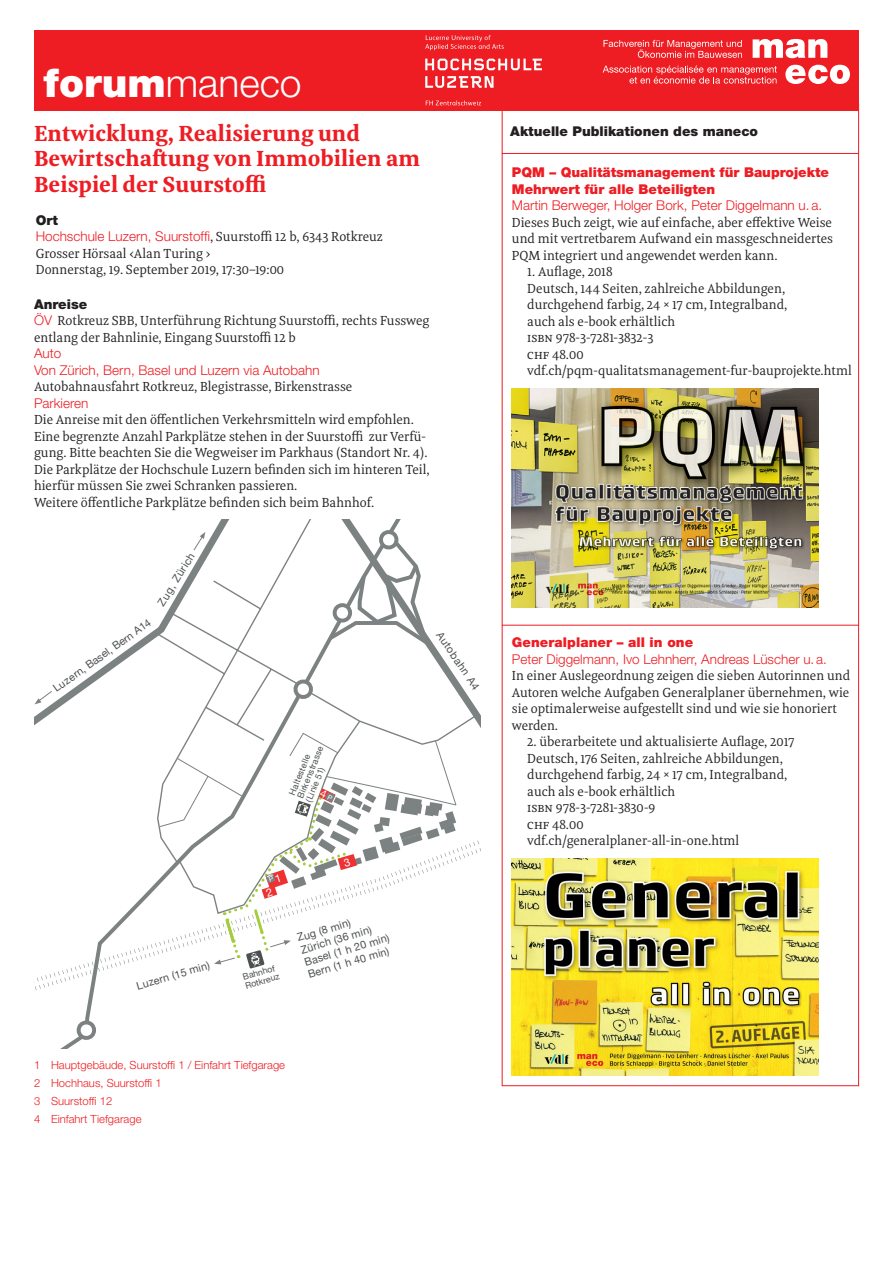
<style>
.page{position:relative;width:893px;height:1263px;background:#fff}
.page>*{position:absolute;margin:0;border:0;box-sizing:border-box;transform-origin:0 0}
.t1{font:300 39px "Helvetica Neue";color:#fff}
.t2{font:700 22.5px/25.5px "Meret Pro";color:#ee1d23}
.t3{font:13.5px/16.5px "Meret Pro";color:#231f20}
.t4{font:300 13.5px/16.5px "Helvetica Neue";color:#ee1d23}
.t5{font:900 13.5px/16.5px "Helvetica Neue";color:#ee1d23}
.t6{font:900 13.5px "Helvetica Neue";color:#231f20}
.t7{font:300 11.25px/18px "Helvetica Neue";color:#ee1d23}
.t8{font:10.8px/12.8px "Helvetica Neue";color:#4d5051}
.t9{font:8.85px/9px "Helvetica Neue";color:#4d5051}
.s1{font-weight:900;font-size:39.75px}
.s2{font-weight:900;color:#231f20}
.s3{font-family:"Meret Pro";font-weight:400;color:#231f20}
.s4{font-family:"Helvetica Neue";font-weight:300;color:#ee1d23}
</style>
<div class="page">
<img style="left:512px;top:388px;width:306px;height:219px">
<img style="left:512px;top:858px;width:306px;height:217px">
<svg style="left:34px;top:629px;width:122px;height:419px"></svg>
<svg style="left:72px;top:1019px;width:28px;height:25px"></svg>
<svg style="left:156px;top:520px;width:321px;height:209px"></svg>
<svg style="left:325px;top:529px;width:110px;height:121px"></svg>
<svg style="left:34px;top:690px;width:19px;height:14px"></svg>
<svg style="left:193px;top:532px;width:12px;height:19px"></svg>
<svg style="left:34px;top:782px;width:446px;height:223px"></svg>
<hr style="left:502px;top:625px;width:357px;height:1px;background:#ee1d23">
<hr style="left:502px;top:153px;width:357px;height:1px;background:#ee1d23">
<div style="left:34px;top:30px;width:825px;height:81px;background:#ee1d23"></div>
<svg style="left:603px;top:40px;width:139px;height:18px"></svg>
<svg style="left:603px;top:65px;width:174px;height:19px"></svg>
<svg style="left:753px;top:39px;width:74px;height:19px"></svg>
<svg style="left:785px;top:65px;width:65px;height:19px"></svg>
<svg style="left:425px;top:76px;width:69px;height:12px"></svg>
<svg style="left:425px;top:59px;width:116px;height:11px"></svg>
<svg style="left:425px;top:35px;width:79px;height:15px"></svg>
<svg style="left:426px;top:100px;width:55px;height:5px"></svg>
<svg style="left:158px;top:719px;width:299px;height:249px"></svg>
<h1 class="t1" style="left:44px;top:59px;width:260px"><span class="s1">forum</span>maneco</h1>
<h2 class="t2" style="left:34px;top:120px;width:388px">Entwicklung, Realisierung und<br>Bewirtschaftung von Immobilien am<br>Beispiel der Suurstoffi</h2>
<p class="t4" style="left:36px;top:211px;width:349px"><span class="s2">Ort<br></span>Hochschule Luzern, Suurstoffi<span class="s3">, Suurstoffi 12 b, 6343 Rotkreuz</span></p>
<p class="t3" style="left:36px;top:245px;width:250px">Grosser Hörsaal ‹Alan Turing ›<br>Donnerstag, 19. September 2019, 17:30–19:00</p>
<p class="t6" style="left:34px;top:296px;width:55px">Anreise</p>
<p class="t3" style="left:34px;top:312px;width:397px"><span class="s4">ÖV</span> Rotkreuz SBB, Unterführung Richtung Suurstoffi, rechts Fussweg entlang der Bahnlinie, Eingang Suurstoffi 12 b</p>
<p class="t4" style="left:34px;top:345px;width:287px">Auto<br>Von Zürich, Bern, Basel und Luzern via Autobahn</p>
<p class="t3" style="left:34px;top:378px;width:320px">Autobahnausfahrt Rotkreuz, Blegistrasse, Birkenstrasse</p>
<p class="t4" style="left:34px;top:394px;width:56px">Parkieren</p>
<p class="t3" style="left:34px;top:411px;width:397px">Die Anreise mit den öffentlichen Verkehrsmitteln wird empfohlen.<br>Eine begrenzte Anzahl Parkplätze stehen in der Suurstoffi zur Verfü&shy;gung. Bitte beachten Sie die Wegweiser im Parkhaus (Standort Nr. 4).<br>Die Parkplätze der Hochschule Luzern befinden sich im hinteren Teil, hierfür müssen Sie zwei Schranken passieren.<br>Weitere öffentliche Parkplätze befinden sich beim Bahnhof.</p>
<p class="t8" style="left:155px;top:601px;width:61px;rotate:-58deg">Zug, Zürich</p>
<p class="t8" style="left:50px;top:683px;width:119px;rotate:-35deg">Luzern, Basel, Bern A14</p>
<p class="t9" style="left:287px;top:793px;width:58px;rotate:-68deg">Haltestelle<br>Birkenstrasse (Linie 51)</p>
<p class="t8" style="left:444px;top:629px;width:69px;rotate:56deg">Autobahn A4</p>
<p class="t8" style="left:135px;top:979px;width:77px;rotate:-16deg">Luzern (15 min)</p>
<p class="t9" style="left:242px;top:972px;width:37px;rotate:-16deg">Bahnhof<br>Rotkreuz</p>
<p class="t8" style="left:295px;top:932px;width:90px;rotate:-17deg">Zug (8 min)<br>Zürich (36 min)<br>Basel (1 h 20 min)<br>Bern (1 h 40 min)</p>
<p class="t7" style="left:34px;top:1055px;width:253px">1 Hauptgebäude, Suurstoffi 1 / Einfahrt Tiefgarage<br>2 Hochhaus, Suurstoffi 1<br>3 Suurstoffi 12<br>4 Einfahrt Tiefgarage</p>
<p class="t6" style="left:510px;top:123px;width:249px">Aktuelle Publikationen des maneco</p>
<p class="t5" style="left:512px;top:164px;width:319px">PQM – Qualitätsmanagement für Bauprojekte<br>Mehrwert für alle Beteiligten</p>
<p class="t4" style="left:512px;top:197px;width:312px">Martin Berweger, Holger Bork, Peter Diggelmann u.a.</p>
<p class="t3" style="left:512px;top:214px;width:323px;text-align:justify">Dieses Buch zeigt, wie auf einfache, aber effektive Weise und mit vertretbarem Aufwand ein massgeschneidertes PQM integriert und angewendet werden kann.</p>
<p class="t3" style="left:527px;top:263px;width:262px">1. Auflage, 2018<br>Deutsch, 144 Seiten, zahlreiche Abbildungen, durchgehend farbig, 24 × 17 cm, Integralband, auch als e-book erhältlich<br>ISBN 978-3-7281-3832-3<br>CHF</p>
<p class="t3" style="left:527px;top:346px;width:326px;text-indent:25px">48.00 vdf.ch/pqm-qualitatsmanagement-fur-bauprojekte.html</p>
<p class="t5" style="left:512px;top:634px;width:183px">Generalplaner – all in one</p>
<p class="t4" style="left:512px;top:650px;width:316px">Peter Diggelmann, Ivo Lehnherr, Andreas Lüscher u.a.</p>
<p class="t3" style="left:512px;top:667px;width:340px">In einer Auslegeordnung zeigen die sieben Autorinnen und Autoren welche Aufgaben Generalplaner übernehmen, wie sie optimalerweise aufgestellt sind und wie sie honoriert werden.</p>
<p class="t3" style="left:527px;top:733px;width:269px">2. überarbeitete und aktualisierte Auflage, 2017<br>Deutsch, 176 Seiten, zahlreiche Abbildungen, durchgehend farbig, 24 × 17 cm, Integralband, auch als e-book erhältlich<br>ISBN 978-3-7281-3830-9<br>CHF</p>
<p class="t3" style="left:527px;top:816px;width:214px;text-indent:25px">48.00 vdf.ch/generalplaner-all-in-one.html</p>
</div>
